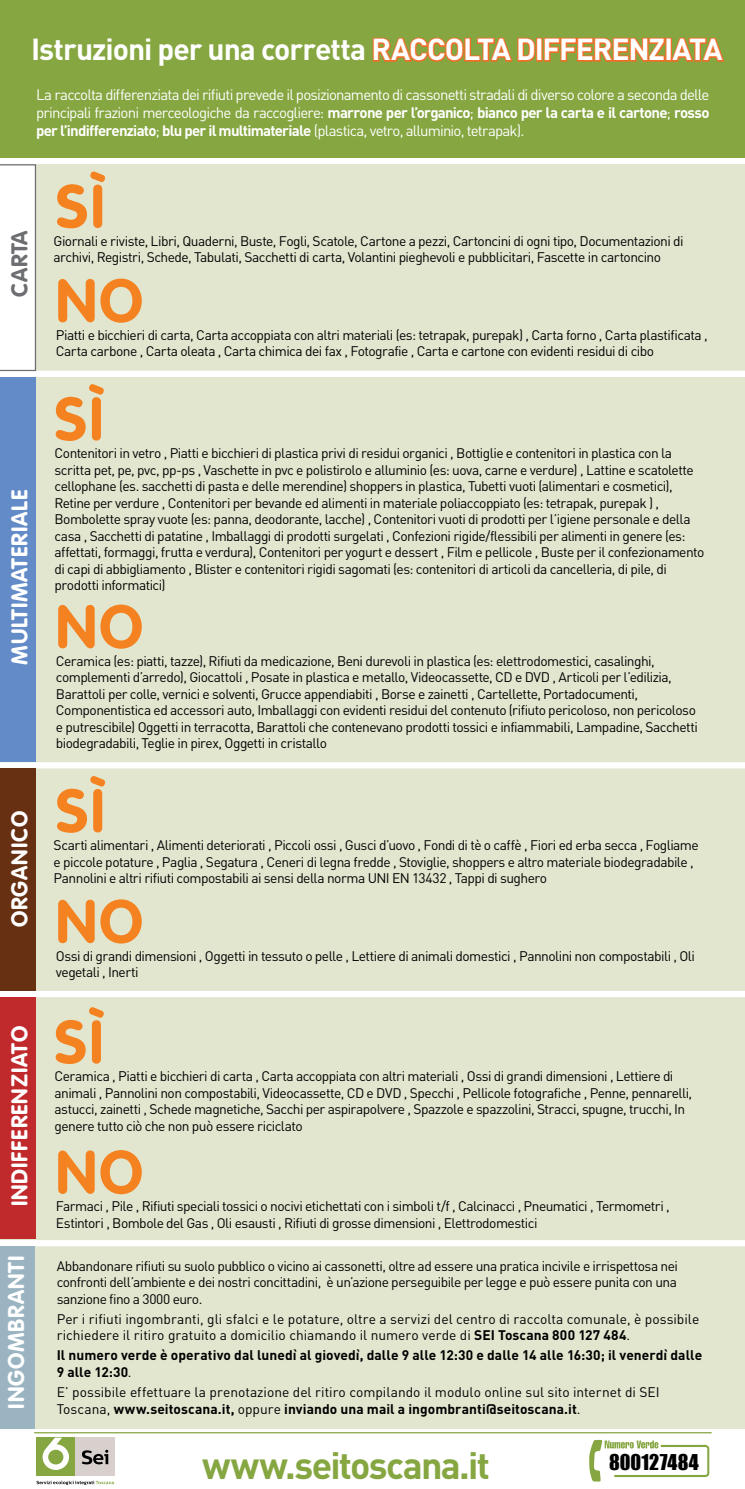
<style>
.page{position:relative;width:745px;height:1489px;background:#fff}
.page>*{position:absolute;margin:0;border:0;box-sizing:border-box;transform-origin:0 0}
.t1{font:700 60px "VAG Rounded Std";letter-spacing:.04em;color:#f58220}
.t2{font:700 37.5px "DIN";letter-spacing:-.045em;color:#85a640}
.t3{font:700 30px "DIN";letter-spacing:-.035em;color:#fff}
.t4{font:700 22.5px "VAG Rounded Std";letter-spacing:.04em;color:#fff}
.t5{font:700 22.5px "VAG Rounded Std";color:#6d6e71}
.t6{font:20px "Impact";letter-spacing:.005em;color:#000}
.t7{font:15px/18px "DIN";letter-spacing:-.055em;color:#fff;text-align:justify}
.t8{font:13.75px/16.5px "DIN";letter-spacing:-.04em;color:#000}
.t9{font:13.75px/16.5px "DIN";color:#000}
.t10{font:700 13.75px/16.5px "DIN";letter-spacing:.005em;color:#000}
.s1{font-weight:700}
.s2{font-weight:400}
</style>
<div class="page">
<div style="left:0;top:164px;width:744px;height:1264px;background:#e2e6cf"></div>
<div style="left:0;top:0;width:744px;height:158px;background:#85a640"></div>
<svg style="left:372px;top:37px;width:353px;height:25px"></svg>
<div style="left:0;top:371px;width:744px;height:6px;background:#fff"></div>
<div style="left:0;top:762px;width:744px;height:6px;background:#fff"></div>
<div style="left:0;top:990px;width:744px;height:7px;background:#fff"></div>
<div style="left:0;top:1239px;width:744px;height:7px;background:#fff"></div>
<svg style="left:589px;top:1439px;width:119px;height:42px"></svg>
<svg style="left:0;top:164px;width:36px;height:207px;background:#f8f8f8"></svg>
<div style="left:0;top:377px;width:35px;height:384px;background:#638bc7"></div>
<div style="left:0;top:768px;width:35px;height:222px;background:#673012"></div>
<div style="left:0;top:997px;width:35px;height:242px;background:#c12a2d"></div>
<div style="left:0;top:1245px;width:34px;height:183px;background:#9ab4c2"></div>
<svg style="left:36px;top:1475px;width:79px;height:10px"></svg>
<div style="left:36px;top:1437px;width:39px;height:38px;background:#85a640"></div>
<div style="left:75px;top:1437px;width:40px;height:38px;background:#d7d0cd"></div>
<svg style="left:37px;top:1480px;width:77px;height:4px"></svg>
<svg style="left:82px;top:1449px;width:26px;height:15px"></svg>
<svg style="left:43px;top:1437px;width:26px;height:32px"></svg>
<hr style="left:34px;top:1431px;width:677px;height:2px;background:#85a640">
<h3 class="t3" style="left:31px;top:30px;width:692px">Istruzioni per una corretta RACCOLTA DIFFERENZIATA</h3>
<p class="t7" style="left:36px;top:86px;width:674px">La raccolta differenziata dei rifiuti prevede il posizionamento di cassonetti stradali di diverso colore a seconda delle principali frazioni merceologiche da raccogliere: <span class="s1">marrone per l’organico</span>; <span class="s1">bianco per la carta e il cartone</span>; <span class="s1">rosso per l’indifferenziato</span>; <span class="s1">blu per il multimateriale</span> (plastica, vetro, alluminio, tetrapak).</p>
<h3 class="t5" style="left:6px;top:297px;width:68px;rotate:-90deg">CARTA</h3>
<h3 class="t4" style="left:6px;top:665px;width:176px;rotate:-90deg">MULTIMATERIALE</h3>
<h3 class="t4" style="left:6px;top:927px;width:117px;rotate:-90deg">ORGANICO</h3>
<h3 class="t4" style="left:6px;top:1206px;width:182px;rotate:-90deg">INDIFFERENZIATO</h3>
<h3 class="t4" style="left:3px;top:1408px;width:154px;rotate:-90deg">INGOMBRANTI</h3>
<h1 class="t1" style="left:56px;top:171px;width:51px">SÌ</h1>
<p class="t8" style="left:54px;top:232px;width:631px">Giornali e riviste, Libri, Quaderni, Buste, Fogli, Scatole, Cartone a pezzi, Cartoncini di ogni tipo, Documentazioni di archivi, Registri, Schede, Tabulati, Sacchetti di carta, Volantini pieghevoli e pubblicitari, Fascette in cartoncino</p>
<h1 class="t1" style="left:56px;top:266px;width:88px">NO</h1>
<p class="t8" style="left:56px;top:326px;width:653px">Piatti e bicchieri di carta, Carta accoppiata con altri materiali (es: tetrapak, purepak) , Carta forno , Carta plastificata ,<br>Carta carbone , Carta oleata , Carta chimica dei fax , Fotografie , Carta e cartone con evidenti residui di cibo</p>
<h1 class="t1" style="left:54px;top:384px;width:51px">SÌ</h1>
<p class="t8" style="left:54px;top:445px;width:650px">Contenitori in vetro , Piatti e bicchieri di plastica privi di residui organici , Bottiglie e contenitori in plastica con la scritta pet, pe, pvc, pp-ps , Vaschette in pvc e polistirolo e alluminio (es: uova, carne e verdure) , Lattine e scatolette cellophane (es. sacchetti di pasta e delle merendine) shoppers in plastica, Tubetti vuoti (alimentari e cosmetici), Retine per verdure , Contenitori per bevande ed alimenti in materiale poliaccoppiato (es: tetrapak, purepak ) , Bombolette spray vuote (es: panna, deodorante, lacche) , Contenitori vuoti di prodotti per l’igiene personale e della casa , Sacchetti di patatine , Imballaggi di prodotti surgelati , Confezioni rigide/flessibili per alimenti in genere (es: affettati, formaggi, frutta e verdura), Contenitori per yogurt e dessert , Film e pellicole , Buste per il confezionamento di capi di abbigliamento , Blister e contenitori rigidi sagomati (es: contenitori di articoli da cancelleria, di pile, di prodotti informatici)</p>
<h1 class="t1" style="left:56px;top:591px;width:88px">NO</h1>
<p class="t8" style="left:56px;top:652px;width:643px">Ceramica (es: piatti, tazze), Rifiuti da medicazione, Beni durevoli in plastica (es: elettrodomestici, casalinghi, complementi d’arredo), Giocattoli , Posate in plastica e metallo, Videocassette, CD e DVD , Articoli per l’edilizia, Barattoli per colle, vernici e solventi, Grucce appendiabiti , Borse e zainetti , Cartellette, Portadocumenti, Componentistica ed accessori auto, Imballaggi con evidenti residui del contenuto (rifiuto pericoloso, non pericoloso e putrescibile) Oggetti in terracotta, Barattoli che contenevano prodotti tossici e infiammabili, Lampadine, Sacchetti biodegradabili, Teglie in pirex, Oggetti in cristallo</p>
<h1 class="t1" style="left:56px;top:775px;width:51px">SÌ</h1>
<p class="t8" style="left:54px;top:836px;width:646px">Scarti alimentari , Alimenti deteriorati , Piccoli ossi , Gusci d’uovo , Fondi di tè o caffè , Fiori ed erba secca , Fogliame e piccole potature , Paglia , Segatura , Ceneri di legna fredde , Stoviglie, shoppers e altro materiale biodegradabile ,<br>Pannolini e altri rifiuti compostabili ai sensi della norma UNI EN 13432 , Tappi di sughero</p>
<h1 class="t1" style="left:56px;top:886px;width:88px">NO</h1>
<p class="t8" style="left:56px;top:947px;width:640px">Ossi di grandi dimensioni , Oggetti in tessuto o pelle , Lettiere di animali domestici , Pannolini non compostabili , Oli vegetali , Inerti</p>
<h1 class="t1" style="left:54px;top:1006px;width:51px">SÌ</h1>
<p class="t8" style="left:54px;top:1067px;width:638px">Ceramica , Piatti e bicchieri di carta , Carta accoppiata con altri materiali , Ossi di grandi dimensioni , Lettiere di animali , Pannolini non compostabili, Videocassette, CD e DVD , Specchi , Pellicole fotografiche , Penne, pennarelli, astucci, zainetti , Schede magnetiche, Sacchi per aspirapolvere , Spazzole e spazzolini, Stracci, spugne, trucchi, In genere tutto ciò che non può essere riciclato</p>
<h1 class="t1" style="left:56px;top:1137px;width:88px">NO</h1>
<p class="t8" style="left:56px;top:1197px;width:615px">Farmaci , Pile , Rifiuti speciali tossici o nocivi etichettati con i simboli t/f , Calcinacci , Pneumatici , Termometri ,<br>Estintori , Bombole del Gas , Oli esausti , Rifiuti di grosse dimensioni , Elettrodomestici</p>
<p class="t8" style="left:57px;top:1257px;width:622px;text-align:justify">Abbandonare rifiuti su suolo pubblico o vicino ai cassonetti, oltre ad essere una pratica incivile e irrispettosa nei confronti dell’ambiente e dei nostri concittadini, è un’azione perseguibile per legge e può essere punita con una sanzione fino a 3000 euro.</p>
<p class="t9" style="left:57px;top:1310px;width:643px">Per i rifiuti ingombranti, gli sfalci e le potature, oltre a servizi del centro di raccolta comunale, è possibile richiedere il ritiro gratuito a domicilio chiamando il numero verde di <span class="s1">SEI Toscana 800 127 484</span>.</p>
<p class="t10" style="left:57px;top:1346px;width:646px">Il numero verde è operativo dal lunedì al giovedì, dalle 9 alle 12:30 e dalle 14 alle 16:30; il venerdì dalle<br>9 alle 12:30<span class="s2">.</span></p>
<p class="t9" style="left:57px;top:1383px;width:604px">E’ possibile effettuare la prenotazione del ritiro compilando il modulo online sul sito internet di SEI<br>Toscana, <span class="s1">www.seitoscana.it,</span> oppure <span class="s1">inviando una mail a ingombranti@seitoscana.it</span>.</p>
<h2 class="t2" style="left:202px;top:1440px;width:289px">www.seitoscana.it</h2>
<h3 class="t6" style="left:608px;top:1446px;width:91px">800127484</h3>
</div>
